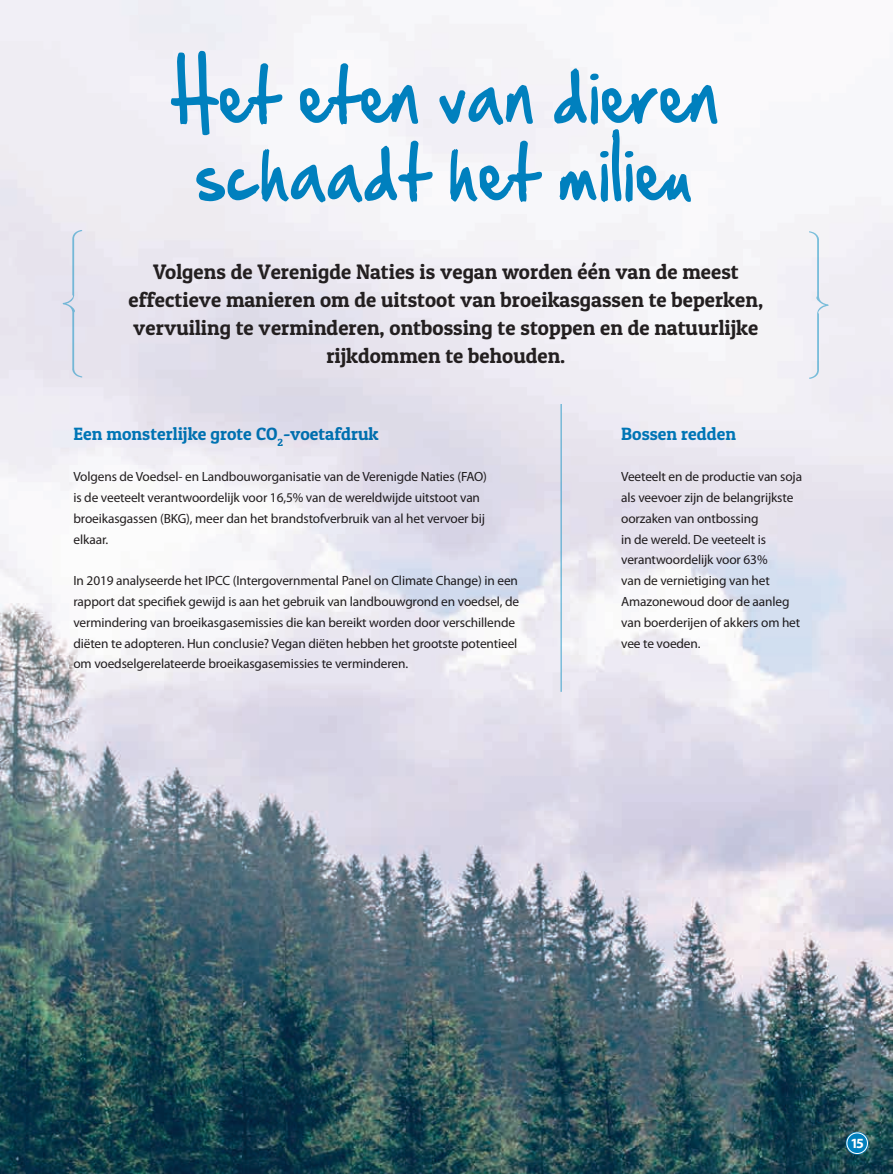
<style>
.page{position:relative;width:893px;height:1174px;background:#fff}
.page>*{position:absolute;margin:0;border:0;box-sizing:border-box;transform-origin:0 0}
.t1{font:64.5px/77.4px "Hand Of Sean";letter-spacing:.04em;color:#0080be;text-align:center;scale:.85 1}
.t2{font:21px/28.2px "Patua One";letter-spacing:.005em;color:#231f20;text-align:center}
.t3{font:17.85px "Patua One";letter-spacing:.005em;color:#0080be}
.t4{font:700 14.1px "Myriad Pro";color:#fff}
.t5{font:13.35px/20.9px "Myriad Pro";letter-spacing:-.01em;color:#231f20}
</style>
<div class="page">
<img style="left:0;top:0;width:893px;height:1174px">
<svg style="left:63px;top:230px;width:19px;height:147px;background:#dbdeeb"></svg>
<svg style="left:809px;top:231px;width:19px;height:148px"></svg>
<hr style="left:560px;top:404px;width:2px;height:288px;background:#008bc0">
<svg style="left:846px;top:1131px;width:23px;height:23px"></svg>
<div style="left:847px;top:1132px;width:21px;height:21px;border:1px solid #fff;border-radius:50%"></div>
<h1 class="t1" style="left:170px;top:57px;width:645px">Het eten van dieren schaadt het milieu</h1>
<h2 class="t2" style="left:129px;top:257px;width:636px">Volgens de Verenigde Naties is vegan worden één van de meest effectieve manieren om de uitstoot van broeikasgassen te beperken, vervuiling te verminderen, ontbossing te stoppen en de natuurlijke rijkdommen te behouden.</h2>
<h3 class="t3" style="left:73px;top:422px;width:307px">Een monsterlijke grote CO<sub>2</sub>-voetafdruk</h3>
<p class="t5" style="left:73px;top:466px;width:415px">Volgens de Voedsel- en Landbouworganisatie van de Verenigde Naties (FAO) is de veeteelt verantwoordelijk voor 16,5% van de wereldwijde uitstoot van broeikasgassen (BKG), meer dan het brandstofverbruik van al het vervoer bij elkaar.</p>
<p class="t5" style="left:73px;top:570px;width:447px">In 2019 analyseerde het IPCC (Intergovernmental Panel on Climate Change) in een rapport dat specifiek gewijd is aan het gebruik van landbouwgrond en voedsel, de vermindering van broeikasgasemissies die kan bereikt worden door verschillende diëten te adopteren. Hun conclusie? Vegan diëten hebben het grootste potentieel om voedselgerelateerde broeikasgasemissies te verminderen.</p>
<h3 class="t3" style="left:621px;top:422px;width:116px">Bossen redden</h3>
<p class="t5" style="left:621px;top:466px;width:183px">Veeteelt en de productie van soja als veevoer zijn de belangrijkste oorzaken van ontbossing<br>in de wereld. De veeteelt is verantwoordelijk voor 63%<br>van de vernietiging van het<br>Amazonewoud door de aanleg van boerderijen of akkers om het vee te voeden.</p>
<p class="t4" style="left:850px;top:1133px;width:15px">15</p>
</div>
